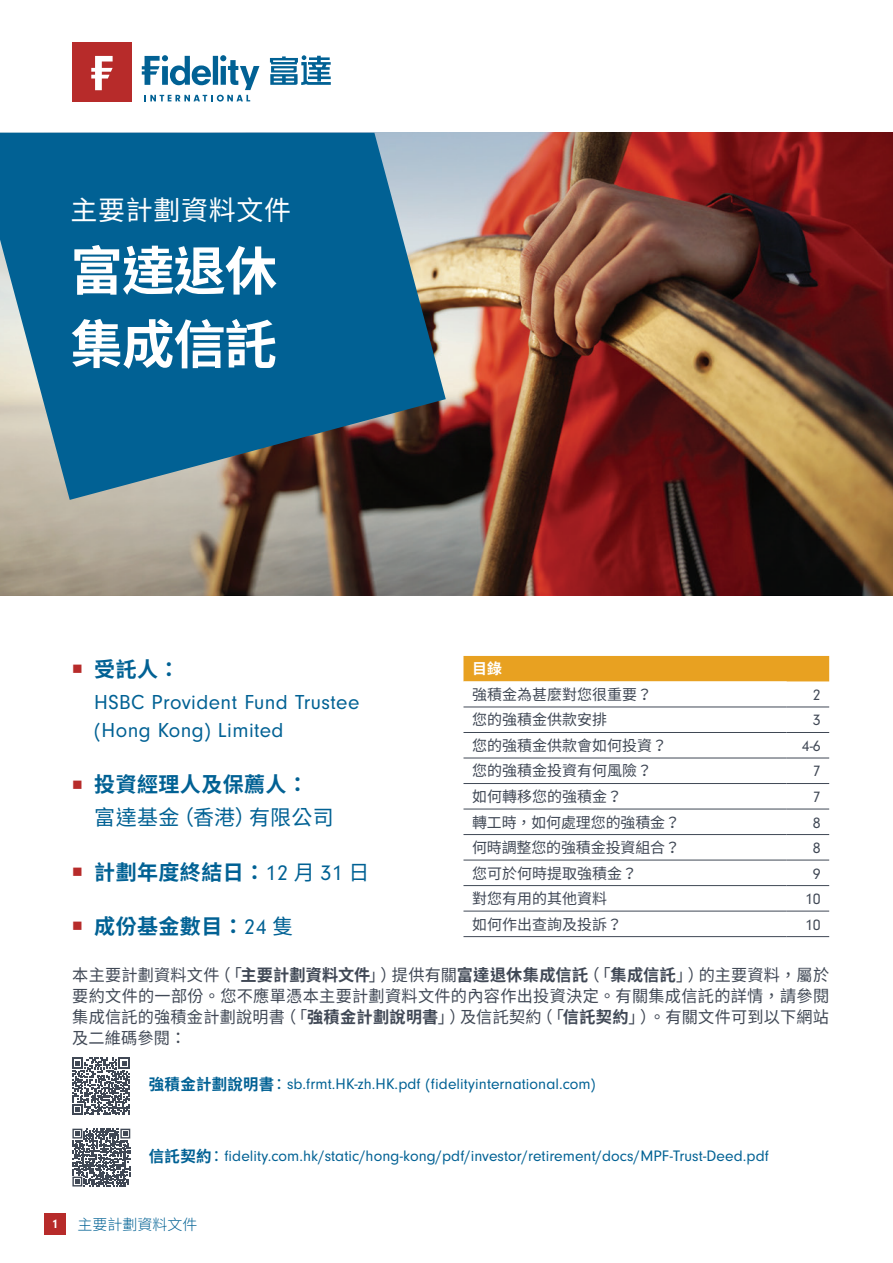
<style>
.page{position:relative;width:893px;height:1263px;background:#fff}
.page>*{position:absolute;margin:0;border:0;box-sizing:border-box;transform-origin:0 0}
.t1{font:700 52.5px "Noto Sans CJ Ktc";letter-spacing:-.02em;color:#fff}
.t2{font:27px "Noto Sans CJ Ktc";letter-spacing:.025em;color:#fff}
.t3{font:700 21px "Noto Sans CJ Ktc";letter-spacing:.02em;color:#016194}
.t4{font:21px "Neuzeit Gro";letter-spacing:.02em;color:#016194}
.t5{font:21px "Noto Sans CJ Ktc";letter-spacing:.02em;color:#016194}
.t6{font:16.5px/21px "Noto Sans CJ Ktc";letter-spacing:.015em;color:#404855;text-align:justify}
.t7{font:15.75px "Neuzeit Gro";letter-spacing:.005em;color:#016194}
.t8{font:15.75px "Neuzeit Gro";color:#404855}
.t9{font:15px "Noto Sans CJ Ktc";color:#404855}
.t10{font:300 15px "Noto Sans CJ Ktc";color:#016194}
.t11{font:700 15px "Noto Sans CJ Ktc";color:#fff}
.t12{font:700 12.75px "Neuzeit Gro";color:#fff}
.s1{color:#b72b2a}
.s2{font-family:"Neuzeit Gro";font-weight:400;font-size:22.05px}
.s3{font-weight:400}
.s4{font-weight:700}
.s5{font-family:"Noto Sans CJ Ktc";font-weight:700}
.s6{font-family:"Noto Sans CJ Ktc"}
</style>
<div class="page">
<div style="left:44px;top:1213px;width:21px;height:22px;background:#b72b2a"></div>
<img style="left:0;top:133px;width:893px;height:462px">
<svg style="left:270px;top:55px;width:61px;height:30px"></svg>
<div style="left:72px;top:43px;width:59px;height:59px;background:#b72b2a"></div>
<svg style="left:91px;top:56px;width:22px;height:34px"></svg>
<svg style="left:142px;top:55px;width:117px;height:47px"></svg>
<svg style="left:0;top:133px;width:446px;height:367px;background:#21698e"></svg>
<svg style="left:72px;top:1058px;width:57px;height:57px"></svg>
<div style="left:463px;top:656px;width:366px;height:25px;background:#e8a121"></div>
<svg style="left:463px;top:681px;width:324px;height:230px"></svg>
<hr style="left:463px;top:707px;width:324px;height:1px;background:#404855">
<hr style="left:787px;top:707px;width:42px;height:1px;background:#404855">
<hr style="left:463px;top:732px;width:324px;height:1px;background:#404855">
<hr style="left:787px;top:732px;width:42px;height:1px;background:#404855">
<hr style="left:463px;top:758px;width:324px;height:1px;background:#404855">
<hr style="left:787px;top:758px;width:42px;height:1px;background:#404855">
<hr style="left:463px;top:783px;width:324px;height:1px;background:#404855">
<hr style="left:787px;top:783px;width:42px;height:1px;background:#404855">
<hr style="left:463px;top:809px;width:324px;height:1px;background:#404855">
<hr style="left:787px;top:809px;width:42px;height:1px;background:#404855">
<hr style="left:463px;top:834px;width:324px;height:1px;background:#404855">
<hr style="left:787px;top:834px;width:42px;height:1px;background:#404855">
<hr style="left:463px;top:860px;width:324px;height:1px;background:#404855">
<hr style="left:787px;top:860px;width:42px;height:1px;background:#404855">
<hr style="left:463px;top:885px;width:324px;height:1px;background:#404855">
<hr style="left:787px;top:885px;width:42px;height:1px;background:#404855">
<hr style="left:463px;top:911px;width:324px;height:1px;background:#404855">
<hr style="left:463px;top:936px;width:324px;height:1px;background:#404855">
<hr style="left:787px;top:911px;width:42px;height:1px;background:#404855">
<hr style="left:787px;top:936px;width:42px;height:1px;background:#404855">
<svg style="left:72px;top:1128px;width:59px;height:59px"></svg>
<svg style="left:72px;top:1129px;width:58px;height:57px"></svg>
<p class="t2" style="left:70px;top:195px;width:222px">主要計劃資料文件</p>
<p class="t1" style="left:70px;top:241px;width:208px">富達退休</p>
<p class="t1" style="left:70px;top:315px;width:208px">集成信託</p>
<p class="t3" style="left:72px;top:657px;width:109px"><span class="s1">■</span> 受託人：</p>
<p class="t4" style="left:94px;top:690px;width:267px">HSBC Provident Fund Trustee</p>
<p class="t4" style="left:94px;top:719px;width:191px">(Hong Kong) Limited</p>
<p class="t3" style="left:72px;top:773px;width:237px"><span class="s1">■</span> 投資經理人及保薦人：</p>
<p class="t5" style="left:94px;top:806px;width:241px">富達基金（香港）有限公司</p>
<p class="t3" style="left:72px;top:860px;width:299px"><span class="s1">■</span> 計劃年度終結日：<span class="s2">12</span> <span class="s3">月</span> <span class="s2">31</span> <span class="s3">日</span></p>
<p class="t3" style="left:72px;top:914px;width:223px"><span class="s1">■</span> 成份基金數目：<span class="s2">24</span> <span class="s3">隻</span></p>
<p class="t11" style="left:472px;top:660px;width:31px">目錄</p>
<p class="t9" style="left:472px;top:686px;width:181px">強積金為甚麼對您很重要？</p>
<p class="t8" style="left:813px;top:686px;width:9px">2</p>
<p class="t9" style="left:472px;top:711px;width:136px">您的強積金供款安排</p>
<p class="t8" style="left:813px;top:712px;width:9px">3</p>
<p class="t9" style="left:472px;top:737px;width:196px">您的強積金供款會如何投資？</p>
<p class="t8" style="left:802px;top:737px;width:20px">4-6</p>
<p class="t9" style="left:472px;top:762px;width:181px">您的強積金投資有何風險？</p>
<p class="t8" style="left:813px;top:763px;width:9px">7</p>
<p class="t9" style="left:472px;top:788px;width:151px">如何轉移您的強積金？</p>
<p class="t8" style="left:813px;top:788px;width:9px">7</p>
<p class="t9" style="left:472px;top:813px;width:210px">轉工時，如何處理您的強積金？</p>
<p class="t8" style="left:813px;top:814px;width:9px">8</p>
<p class="t9" style="left:472px;top:839px;width:210px">何時調整您的強積金投資組合？</p>
<p class="t8" style="left:813px;top:839px;width:9px">8</p>
<p class="t9" style="left:472px;top:864px;width:166px">您可於何時提取強積金？</p>
<p class="t8" style="left:813px;top:865px;width:9px">9</p>
<p class="t9" style="left:472px;top:890px;width:136px">對您有用的其他資料</p>
<p class="t8" style="left:805px;top:890px;width:17px">10</p>
<p class="t9" style="left:472px;top:915px;width:151px">如何作出查詢及投訴？</p>
<p class="t8" style="left:805px;top:916px;width:17px">10</p>
<p class="t6" style="left:72px;top:965px;width:758px">本主要計劃資料文件（「<span class="s4">主要計劃資料文件</span>」）提供有關<span class="s4">富達退休集成信託</span>（「<span class="s4">集成信託</span>」）的主要資料，屬於要約文件的一部份。您不應單憑本主要計劃資料文件的內容作出投資決定。有關集成信託的詳情，請參閱集成信託的強積金計劃說明書（「<span class="s4">強積金計劃說明書</span>」）及信託契約（「<span class="s4">信託契約</span>」）。有關文件可到以下網站及二維碼參閱：</p>
<p class="t7" style="left:149px;top:1075px;width:448px"><span class="s5">強積金計劃說明書</span><span class="s6">：</span>sb.frmt.HK-zh.HK.pdf (fidelityinternational.com)</p>
<p class="t7" style="left:149px;top:1147px;width:622px"><span class="s5">信託契約</span><span class="s6">：</span>fidelity.com.hk/static/hong-kong/pdf/investor/retirement/docs/MPF-Trust-Deed.pdf</p>
<p class="t12" style="left:52px;top:1217px;width:8px">1</p>
<p class="t10" style="left:78px;top:1216px;width:121px">主要計劃資料文件</p>
</div>
